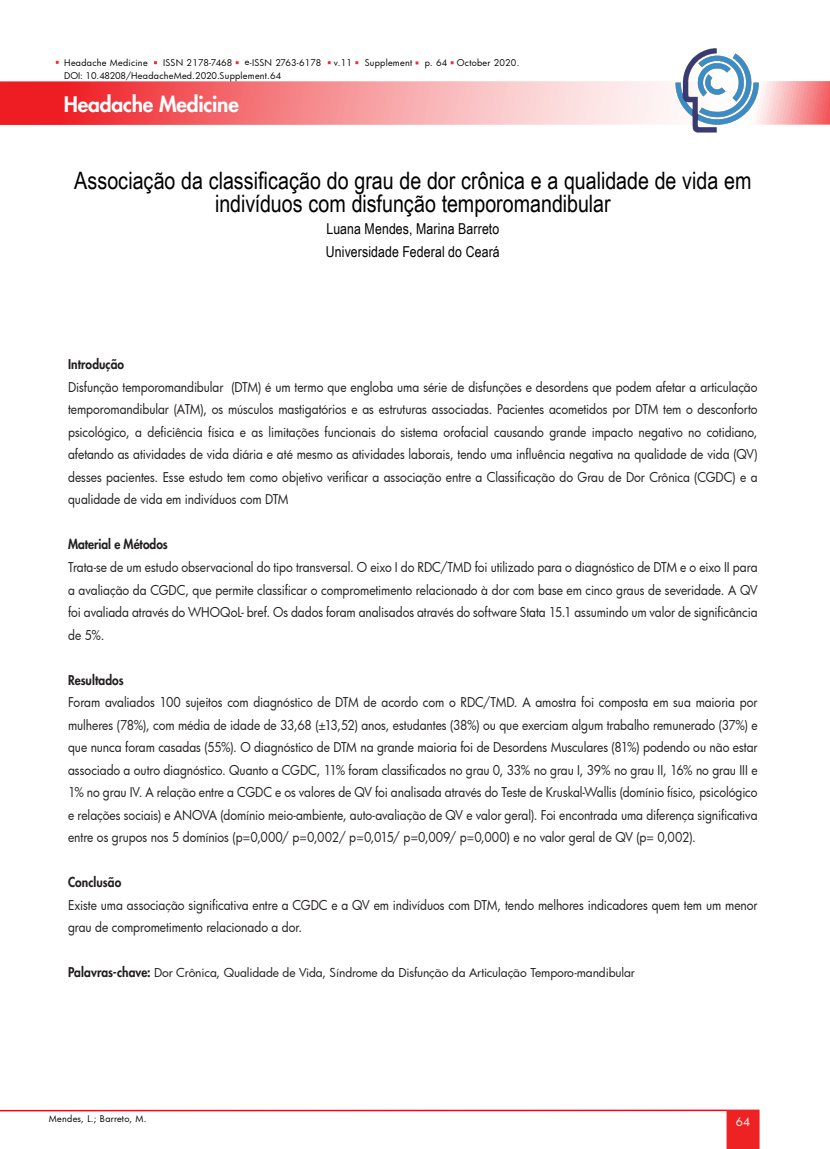
<style>
.page{position:relative;width:830px;height:1149px;background:#fff}
.page>*{position:absolute;margin:0;border:0;box-sizing:border-box;transform-origin:0 0}
.texto{font:24px/22.5px "Arial Narrow";color:#000;text-align:center}
.t1{font:800 21px "Futura";letter-spacing:-.01em;color:#fff}
.texto-2{font:15px "Arial Narrow";letter-spacing:.005em;color:#000}
.t2{font:13.2px/22.5px "Futura";letter-spacing:-.005em;color:#231f20;text-align:justify;scale:.91 1}
.t3{font:800 13.2px "Futura";letter-spacing:.005em;color:#231f20;scale:.91 1}
.t4{font:12px "Futura";letter-spacing:-.01em;color:#231f20}
.t5{font:11.55px "Futura";color:#fff}
.t6{font:9px "Futura";letter-spacing:.03em;color:#040503}
.t7{font:9px "Futura";letter-spacing:-.005em;color:#040503}
.t8{font:9px "Futura";letter-spacing:.01em;color:#040503}
.s1{font-style:inherit}
.s2{font-weight:800;font-size:13.2px}
</style>
<div class="page">
<svg style="left:0;top:81px;width:829px;height:44px;background:#f69092"></svg>
<svg style="left:726px;top:1109px;width:33px;height:39px"></svg>
<hr style="left:0;top:1109px;width:726px;height:1px;background:#ff001b">
<img style="left:674px;top:48px;width:85px;height:85px">
<p class="t6" style="left:64px;top:56px;width:85px">Headache Medicine</p>
<p class="t8" style="left:163px;top:56px;width:71px">ISSN 2178-7468</p>
<p class="t7" style="left:245px;top:56px;width:78px">e-ISSN 2763-6178</p>
<p class="t6" style="left:334px;top:56px;width:20px">v.11</p>
<p class="t6" style="left:364px;top:56px;width:49px">Supplement</p>
<p class="t6" style="left:424px;top:56px;width:96px">p. 64 October 2020.</p>
<p class="t6" style="left:64px;top:70px;width:218px"><span class="s1">DOI: 10.48208/</span>HeadacheMed.<span class="s1">2020.</span>Supplement.64</p>
<h2 class="t1" style="left:64px;top:91px;width:176px">Headache Medicine</h2>
<p class="texto" style="left:74px;top:168px;width:678px">Associação da classificação do grau de dor crônica e a qualidade de vida em indivíduos com disfunção temporomandibular</p>
<p class="texto-2" style="left:326px;top:218px;width:174px">Luana Mendes, Marina Barreto</p>
<p class="texto-2" style="left:326px;top:240px;width:175px">Universidade Federal do Ceará</p>
<p class="t3" style="left:68px;top:356px;width:63px">Introdução</p>
<p class="t2" style="left:68px;top:375px;width:759px">Disfunção temporomandibular (DTM) é um termo que engloba uma série de disfunções e desordens que podem afetar a articulação temporomandibular (ATM), os músculos mastigatórios e as estruturas associadas. Pacientes acometidos por DTM tem o desconforto psicológico, a deficiência física e as limitações funcionais do sistema orofacial causando grande impacto negativo no cotidiano, afetando as atividades de vida diária e até mesmo as atividades laborais, tendo uma influência negativa na qualidade de vida (QV) desses pacientes. Esse estudo tem como objetivo verificar a associação entre a Classificação do Grau de Dor Crônica (CGDC) e a qualidade de vida em indivíduos com DTM</p>
<p class="t3" style="left:68px;top:536px;width:111px">Material e Métodos</p>
<p class="t2" style="left:68px;top:555px;width:758px">Trata-se de um estudo observacional do tipo transversal. O eixo I do RDC/TMD foi utilizado para o diagnóstico de DTM e o eixo II para a avaliação da CGDC, que permite classificar o comprometimento relacionado à dor com base em cinco graus de severidade. A QV foi avaliada através do WHOQoL- bref. Os dados foram analisados através do software Stata 15.1 assumindo um valor de significância de 5%.</p>
<p class="t3" style="left:68px;top:671px;width:63px">Resultados</p>
<p class="t2" style="left:68px;top:690px;width:759px">Foram avaliados 100 sujeitos com diagnóstico de DTM de acordo com o RDC/TMD. A amostra foi composta em sua maioria por mulheres (78%), com média de idade de 33,68 (±13,52) anos, estudantes (38%) ou que exerciam algum trabalho remunerado (37%) e que nunca foram casadas (55%). O diagnóstico de DTM na grande maioria foi de Desordens Musculares (81%) podendo ou não estar associado a outro diagnóstico. Quanto a CGDC, 11% foram classificados no grau 0, 33% no grau I, 39% no grau II, 16% no grau III e 1% no grau IV. A relação entre a CGDC e os valores de QV foi analisada através do Teste de Kruskal-Wallis (domínio físico, psicológico e relações sociais) e ANOVA (domínio meio-ambiente, auto-avaliação de QV e valor geral). Foi encontrada uma diferença significativa entre os grupos nos 5 domínios (p=0,000/ p=0,002/ p=0,015/ p=0,009/ p=0,000) e no valor geral de QV (p= 0,002).</p>
<p class="t3" style="left:68px;top:873px;width:60px">Conclusão</p>
<p class="t2" style="left:68px;top:893px;width:758px">Existe uma associação significativa entre a CGDC e a QV em indivíduos com DTM, tendo melhores indicadores quem tem um menor grau de comprometimento relacionado a dor.</p>
<p class="t4" style="left:68px;top:964px;width:568px"><span class="s2">Palavras-chave:</span> Dor Crônica, Qualidade de Vida, Síndrome da Disfunção da Articulação Temporo-mandibular</p>
<p class="t6" style="left:49px;top:1111px;width:99px">Mendes, L.; Barreto, M.</p>
<p class="t5" style="left:735px;top:1113px;width:16px">64</p>
</div>
